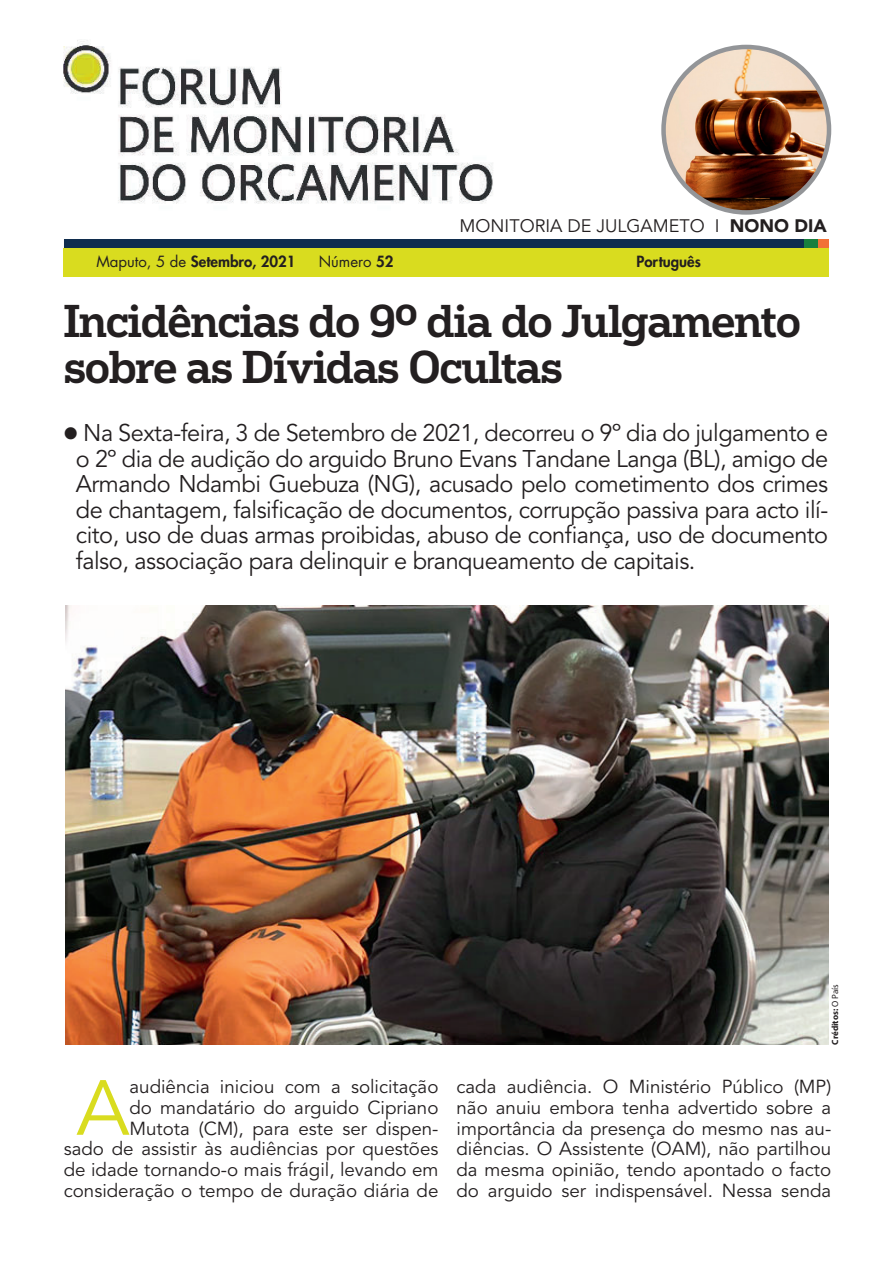
<style>
.page{position:relative;width:893px;height:1263px;background:#fff}
.page>*{position:absolute;margin:0;border:0;box-sizing:border-box;transform-origin:0 0}
.t1{font:77.25px "Avenir LT Std";color:#d9dc1f}
.t2{font:500 43.5px/46.5px "Popular";letter-spacing:-.02em;color:#231f20}
.t3{font:24px/25.5px "Avenir LT Std";letter-spacing:-.02em;color:#231f20;text-align:justify}
.t4{font:18.75px/20.7px "Avenir LT Std";color:#231f20;text-align:right}
.t5{font:18px "Avenir LT Std";color:#231f20}
.t6{font:800 15px "Futura LT";color:#231f20}
.t7{font:15px "Futura LT";color:#231f20}
.t8{font:700 9px "Myriad Pro";color:#231f20}
.s1{font-weight:900}
.s2{font-weight:400}
.s3{font-weight:800}
</style>
<div class="page">
<img style="left:63px;top:40px;width:436px;height:209px">
<div style="left:64px;top:239px;width:739px;height:9px;background:#102d4e"></div>
<div style="left:64px;top:249px;width:765px;height:28px;background:#d9dc1f"></div>
<img style="left:65px;top:606px;width:763px;height:439px">
<img style="left:663px;top:47px;width:166px;height:165px;border-radius:83px">
<div style="left:661px;top:45px;width:170px;height:170px;border:4px solid #939598;border-radius:50%"></div>
<p class="t5" style="left:460px;top:215px;width:369px">MONITORIA DE JULGAMETO I <span class="s1">NONO DIA</span></p>
<p class="t6" style="left:96px;top:252px;width:201px"><span class="s2">Maputo, 5 de</span> Setembro, 2021</p>
<p class="t7" style="left:319px;top:252px;width:76px">Número <span class="s3">52</span></p>
<p class="t6" style="left:636px;top:252px;width:66px">Português</p>
<h2 class="t2" style="left:64px;top:296px;width:738px">Incidências do 9º dia do Julgamento sobre as Dívidas Ocultas</h2>
<p class="t3" style="left:76px;top:421px;width:754px;text-indent:-13px">● Na Sexta-feira, 3 de Setembro de 2021, decorreu o 9º dia do julgamento e o 2º dia de audição do arguido Bruno Evans Tandane Langa (BL), amigo de Armando Ndambi Guebuza (NG), acusado pelo cometimento dos crimes de chantagem, falsificação de documentos, corrupção passiva para acto ilí&shy;cito, uso de duas armas proibidas, abuso de confiança, uso de documento falso, associação para delinquir e branqueamento de capitais.</p>
<p class="t8" style="left:829px;top:1045px;width:62px;rotate:-90deg">Créditos: <span class="s2">O País</span></p>
<p class="t4" style="left:64px;top:1077px;width:376px">audiência iniciou com a solicitação<br>do mandatário do arguido Cipriano<br>Mutota (CM), para este ser dispen-<br>sado de assistir às audiências por questões de idade tornando-o mais frágil, levando em consideração o tempo de duração diária de</p>
<p class="t4" style="left:456px;top:1077px;width:376px;text-align:justify">cada audiência. O Ministério Público (MP) não anuiu embora tenha advertido sobre a importância da presença do mesmo nas au&shy;diências. O Assistente (OAM), não partilhou da mesma opinião, tendo apontado o facto do arguido ser indispensável. Nessa senda</p>
<h1 class="t1" style="left:77px;top:1064px;width:54px">A</h1>
</div>
